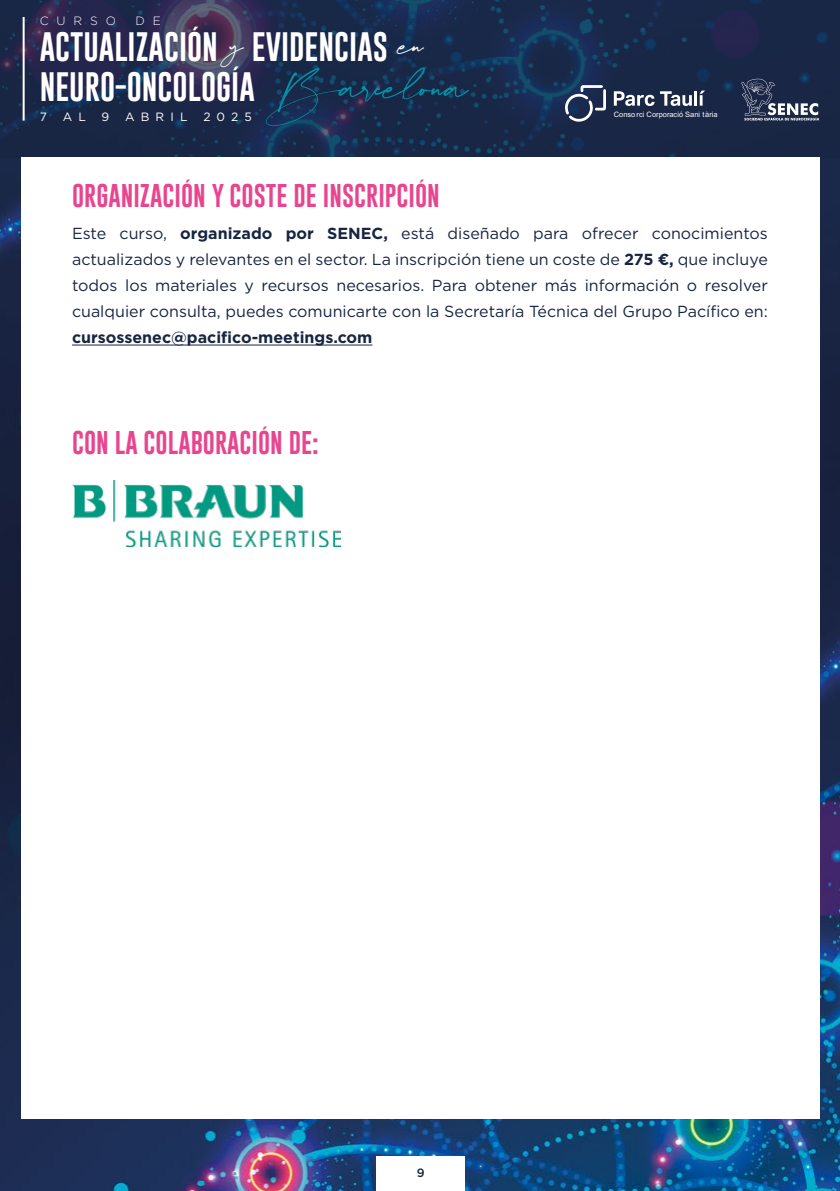
<style>
.page{position:relative;width:840px;height:1191px;background:#fff}
.page>*{position:absolute;margin:0;border:0;box-sizing:border-box;transform-origin:0 0}
.t1{font:60px "Belove";color:#0092a6}
.t2{font:46px "Belove";color:#fff}
.t3{font:30px/40px "Gobold Uplow";color:#fff}
.t4{font:24px "Gobold Uplow";color:#e8458f}
.t5{font:16px/26px "Gotham";color:#182541;text-align:justify}
.t6{font:700 16px "Gotham";color:#182541}
.t7{font:12px "Gotham";letter-spacing:.51em;color:#fff}
.t8{font:300 12px "Gotham";letter-spacing:.66em;color:#fff}
.t9{font:500 12px "Gotham";color:#182541}
.t10{font:7.4px "Arial";color:#fff}
.s1{font-weight:700}
</style>
<div class="page">
<img style="left:0;top:157px;width:839px;height:1034px">
<svg style="left:0;top:0;width:839px;height:157px;background:#1d2a4c"></svg>
<hr style="left:23px;top:17px;width:2px;height:103px;background:#fff">
<svg style="left:740px;top:78px;width:78px;height:42px;background:#414c66"></svg>
<div style="left:375px;top:1156px;width:89px;height:35px;background:#fff"></div>
<div style="left:21px;top:157px;width:797px;height:962px;background:#fff"></div>
<img style="left:72px;top:480px;width:268px;height:66px">
<hr style="left:72px;top:345px;width:300px;height:1px;background:#182541">
<svg style="left:613px;top:91px;width:91px;height:15px"></svg>
<svg style="left:564px;top:85px;width:41px;height:37px;background:#4a5976"></svg>
<p class="t8" style="left:40px;top:13px;width:78px">CURSO</p>
<p class="t8" style="left:135px;top:13px;width:27px">D E</p>
<h3 class="t3" style="left:40px;top:27px;width:349px">ACTUALIZACIÓN EVIDENCIAS<br>NEURO-ONCOLOGÍA</h3>
<p class="t7" style="left:40px;top:109px;width:9px">7</p>
<p class="t7" style="left:63px;top:109px;width:24px">A L</p>
<p class="t7" style="left:101px;top:109px;width:9px">9</p>
<p class="t7" style="left:125px;top:109px;width:64px">ABRIL</p>
<p class="t7" style="left:203px;top:109px;width:50px">2025</p>
<h2 class="t2" style="left:230px;top:18px;width:15px">y</h2>
<h2 class="t2" style="left:399px;top:18px;width:26px">en</h2>
<h1 class="t1" style="left:263px;top:53px;width:206px">Barcelona</h1>
<p class="t10" style="left:613px;top:110px;width:105px">Consorci Corporació Sani tària</p>
<h3 class="t4" style="left:72px;top:177px;width:369px">ORGANIZACIÓN Y COSTE DE INSCRIPCIÓN</h3>
<p class="t5" style="left:72px;top:220px;width:697px">Este curso, <span class="s1">organizado por SENEC,</span> está diseñado para ofrecer conocimientos actualizados y relevantes en el sector. La inscripción tiene un coste de <span class="s1">275 €,</span> que incluye todos los materiales y recursos necesarios. Para obtener más información o resolver cualquier consulta, puedes comunicarte con la Secretaría Técnica del Grupo Pacífico en:</p>
<p class="t6" style="left:72px;top:327px;width:302px">cursossenec@pacifico-meetings.com</p>
<h3 class="t4" style="left:72px;top:424px;width:248px">CON LA COLABORACIÓN DE:</h3>
<p class="t9" style="left:416px;top:1164px;width:9px">9</p>
</div>
